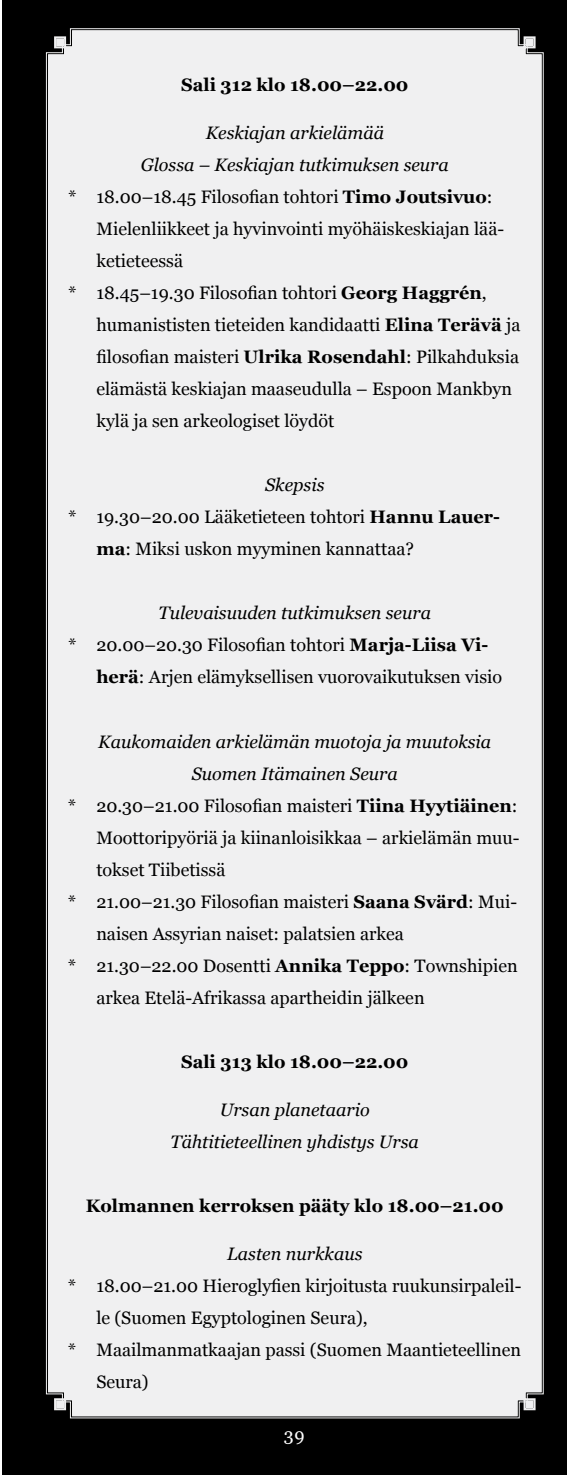
<style>
.page{position:relative;width:567px;height:1475px;background:#fff}
.page>*{position:absolute;margin:0;border:0;box-sizing:border-box;transform-origin:0 0}
.t1{font:18px "Georgia";color:#000}
.t2{font:italic 18px/32px "Georgia";color:#000;text-align:center}
.t3{font:700 18px "Georgia";color:#000}
.t4{font:18px "Georgia";color:#fff}
.s1{font-weight:700}
</style>
<div class="page">
<div style="left:3px;top:0;width:564px;height:1474px;background:#000"></div>
<div style="left:47px;top:29px;width:496px;height:1387px;background:#f0f0f1"></div>
<p class="t3" style="left:181px;top:75px;width:229px">Sali 312 klo 18.00–22.00</p>
<p class="t2" style="left:206px;top:117px;width:180px">Keskiajan arkielämää</p>
<p class="t2" style="left:141px;top:149px;width:310px">Glossa – Keskiajan tutkimuksen seura</p>
<p class="t1" style="left:68px;top:187px;width:426px">* 18.00–18.45 Filosofian tohtori <span class="s1">Timo Joutsivuo</span>:</p>
<p class="t1" style="left:96px;top:219px;width:409px">Mielenliikkeet ja hyvinvointi myöhäiskeskiajan lää-</p>
<p class="t1" style="left:96px;top:251px;width:88px">ketieteessä</p>
<p class="t1" style="left:68px;top:283px;width:420px">* 18.45–19.30 Filosofian tohtori <span class="s1">Georg Haggrén</span>,</p>
<p class="t1" style="left:96px;top:315px;width:426px">humanististen tieteiden kandidaatti <span class="s1">Elina Terävä</span> ja</p>
<p class="t1" style="left:96px;top:347px;width:424px">filosofian maisteri <span class="s1">Ulrika Rosendahl</span>: Pilkahduksia</p>
<p class="t1" style="left:96px;top:379px;width:417px">elämästä keskiajan maaseudulla – Espoon Mankbyn</p>
<p class="t1" style="left:96px;top:411px;width:239px">kylä ja sen arkeologiset löydöt</p>
<p class="t2" style="left:265px;top:469px;width:61px">Skepsis</p>
<p class="t1" style="left:68px;top:507px;width:433px">* 19.30–20.00 Lääketieteen tohtori <span class="s1">Hannu Lauer-</span></p>
<p class="t1" style="left:96px;top:539px;width:319px"><span class="s1">ma</span>: Miksi uskon myyminen kannattaa?</p>
<p class="t2" style="left:159px;top:597px;width:274px">Tulevaisuuden tutkimuksen seura</p>
<p class="t1" style="left:68px;top:635px;width:422px">* 20.00–20.30 Filosofian tohtori <span class="s1">Marja-Liisa Vi-</span></p>
<p class="t1" style="left:96px;top:667px;width:407px"><span class="s1">herä</span>: Arjen elämyksellisen vuorovaikutuksen visio</p>
<p class="t2" style="left:98px;top:725px;width:394px">Kaukomaiden arkielämän muotoja ja muutoksia</p>
<p class="t2" style="left:192px;top:757px;width:208px">Suomen Itämainen Seura</p>
<p class="t1" style="left:68px;top:795px;width:451px">* 20.30–21.00 Filosofian maisteri <span class="s1">Tiina Hyytiäinen</span>:</p>
<p class="t1" style="left:96px;top:827px;width:425px">Moottoripyöriä ja kiinanloisikkaa – arkielämän muu-</p>
<p class="t1" style="left:96px;top:859px;width:131px">tokset Tiibetissä</p>
<p class="t1" style="left:68px;top:891px;width:451px">* 21.00–21.30 Filosofian maisteri <span class="s1">Saana Svärd</span>: Mui-</p>
<p class="t1" style="left:96px;top:923px;width:309px">naisen Assyrian naiset: palatsien arkea</p>
<p class="t1" style="left:68px;top:955px;width:451px">* 21.30–22.00 Dosentti <span class="s1">Annika Teppo</span>: Townshipien</p>
<p class="t1" style="left:96px;top:987px;width:330px">arkea Etelä-Afrikassa apartheidin jälkeen</p>
<p class="t3" style="left:181px;top:1051px;width:229px">Sali 313 klo 18.00–22.00</p>
<p class="t2" style="left:171px;top:1093px;width:250px">Ursan planetaario<br>Tähtitieteellinen yhdistys Ursa</p>
<p class="t3" style="left:86px;top:1195px;width:419px">Kolmannen kerroksen pääty klo 18.00–21.00</p>
<p class="t2" style="left:227px;top:1237px;width:137px">Lasten nurkkaus</p>
<p class="t1" style="left:68px;top:1275px;width:455px">* 18.00–21.00 Hieroglyfien kirjoitusta ruukunsirpaleil-</p>
<p class="t1" style="left:96px;top:1307px;width:273px">le (Suomen Egyptologinen Seura),</p>
<p class="t1" style="left:68px;top:1339px;width:455px">* Maailmanmatkaajan passi (Suomen Maantieteellinen</p>
<p class="t1" style="left:96px;top:1371px;width:54px">Seura)</p>
<p class="t4" style="left:284px;top:1424px;width:23px">39</p>
</div>
